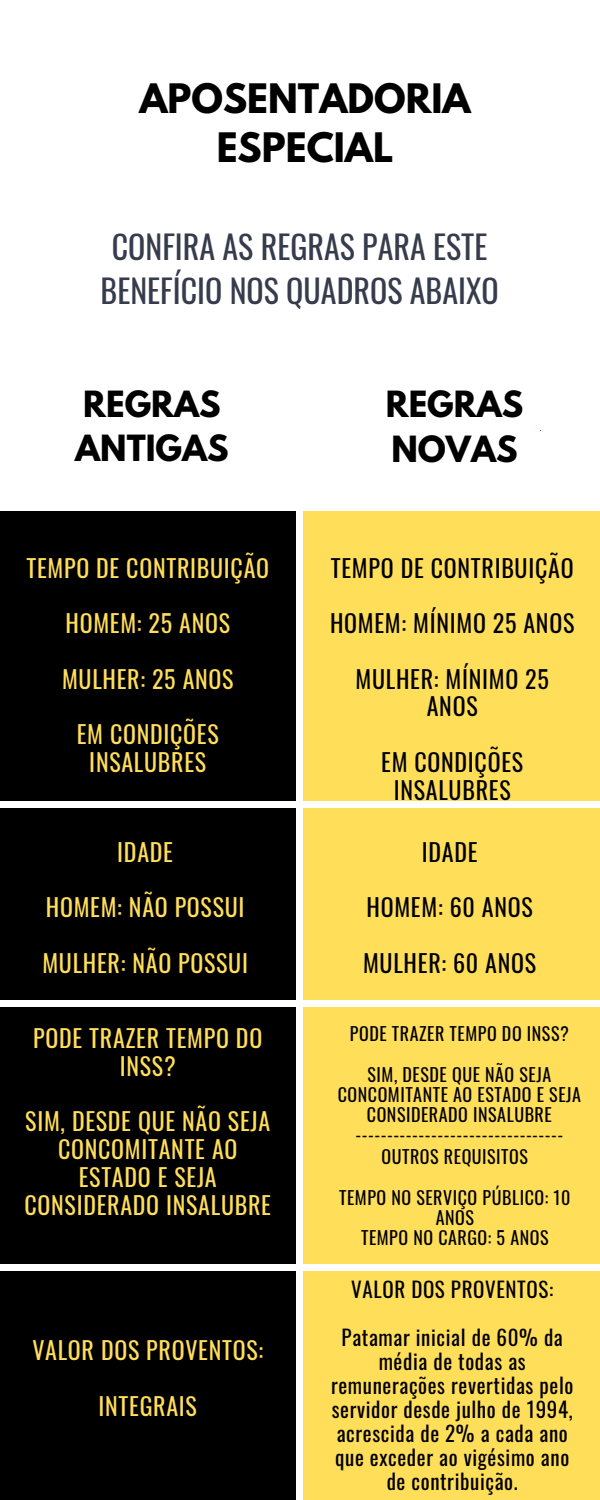
<style>
.page{position:relative;width:600px;height:1500px;background:#fff}
.page>*{position:absolute;margin:0;border:0;box-sizing:border-box;transform-origin:0 0}
.t1{font:700 36px/49.8px "League Spartan";color:#000;text-align:center}
.t2{font:32px/44.2px "Oswald";color:#363c4c;text-align:center}
.t3{font:700 32px/44.2px "League Spartan";color:#000}
.t4{font:24px/27.8px "Oswald";letter-spacing:.03em;color:#ffde59;text-align:center}
.t5{font:24px/27.8px "Oswald";letter-spacing:.03em;color:#000;text-align:center}
.t6{font:21px/24px "Oswald";letter-spacing:.03em;color:#000;text-align:center}
.t7{font:18px/20.2px "Oswald";letter-spacing:.03em;color:#000;text-align:center}
</style>
<div class="page">
<div style="left:0;top:512px;width:296px;height:988px;background:#000"></div>
<div style="left:304px;top:512px;width:296px;height:988px;background:#ffde59"></div>
<div style="left:0;top:801px;width:600px;height:7px;background:#fff"></div>
<div style="left:0;top:1000px;width:600px;height:6px;background:#fff"></div>
<div style="left:0;top:1264px;width:600px;height:6px;background:#fff"></div>
<h1 class="t1" style="left:139px;top:78px;width:333px">APOSENTADORIA<br>ESPECIAL</h1>
<h2 class="t2" style="left:101px;top:223px;width:400px">CONFIRA AS REGRAS PARA ESTE<br>BENEFÍCIO NOS QUADROS ABAIXO</h2>
<h2 class="t3" style="left:75px;top:386px;width:155px">REGRAS<br>ANTIGAS</h2>
<h2 class="t3" style="left:386px;top:386px;width:139px;line-height:44.5px">REGRAS<br>NOVAS</h2>
<p class="t4" style="left:26px;top:553px;width:244px">TEMPO DE CONTRIBUIÇÃO</p>
<p class="t4" style="left:66px;top:608px;width:166px">HOMEM: 25 ANOS</p>
<p class="t4" style="left:62px;top:664px;width:173px">MULHER: 25 ANOS</p>
<p class="t4" style="left:77px;top:719px;width:144px">EM CONDIÇÕES<br>INSALUBRES</p>
<p class="t4" style="left:117px;top:837px;width:57px">IDADE</p>
<p class="t4" style="left:46px;top:892px;width:200px">HOMEM: NÃO POSSUI</p>
<p class="t4" style="left:42px;top:948px;width:207px">MULHER: NÃO POSSUI</p>
<p class="t4" style="left:33px;top:1023px;width:231px">PODE TRAZER TEMPO DO<br>INSS?</p>
<p class="t4" style="left:24px;top:1107px;width:248px">SIM, DESDE QUE NÃO SEJA<br>CONCOMITANTE AO<br>ESTADO E SEJA<br>CONSIDERADO INSALUBRE</p>
<p class="t4" style="left:32px;top:1335px;width:232px">VALOR DOS PROVENTOS:</p>
<p class="t4" style="left:99px;top:1391px;width:100px">INTEGRAIS</p>
<p class="t5" style="left:331px;top:553px;width:244px">TEMPO DE CONTRIBUIÇÃO</p>
<p class="t5" style="left:330px;top:608px;width:246px">HOMEM: MÍNIMO 25 ANOS</p>
<p class="t5" style="left:356px;top:664px;width:195px">MULHER: MÍNIMO 25<br>ANOS</p>
<p class="t5" style="left:381px;top:747px;width:144px">EM CONDIÇÕES<br>INSALUBRES</p>
<p class="t5" style="left:422px;top:837px;width:57px">IDADE</p>
<p class="t5" style="left:367px;top:892px;width:168px">HOMEM: 60 ANOS</p>
<p class="t5" style="left:363px;top:948px;width:175px">MULHER: 60 ANOS</p>
<p class="t7" style="left:350px;top:1023px;width:220px">PODE TRAZER TEMPO DO INSS?</p>
<p class="t7" style="left:338px;top:1063px;width:245px">SIM, DESDE QUE NÃO SEJA<br>CONCOMITANTE AO ESTADO E SEJA<br>CONSIDERADO INSALUBRE ---------------------------------</p>
<p class="t7" style="left:382px;top:1146px;width:148px">OUTROS REQUISITOS</p>
<p class="t7" style="left:339px;top:1186px;width:233px">TEMPO NO SERVIÇO PÚBLICO: 10<br>ANOS<br>TEMPO NO CARGO: 5 ANOS</p>
<p class="t6" style="left:351px;top:1277px;width:203px">VALOR DOS PROVENTOS:</p>
<p class="t6" style="left:331px;top:1325px;width:244px">Patamar inicial de 60% da média de todas as remunerações revertidas pelo servidor desde julho de 1994, acrescida de 2% a cada ano que exceder ao vigésimo ano de contribuição.</p>
</div>
